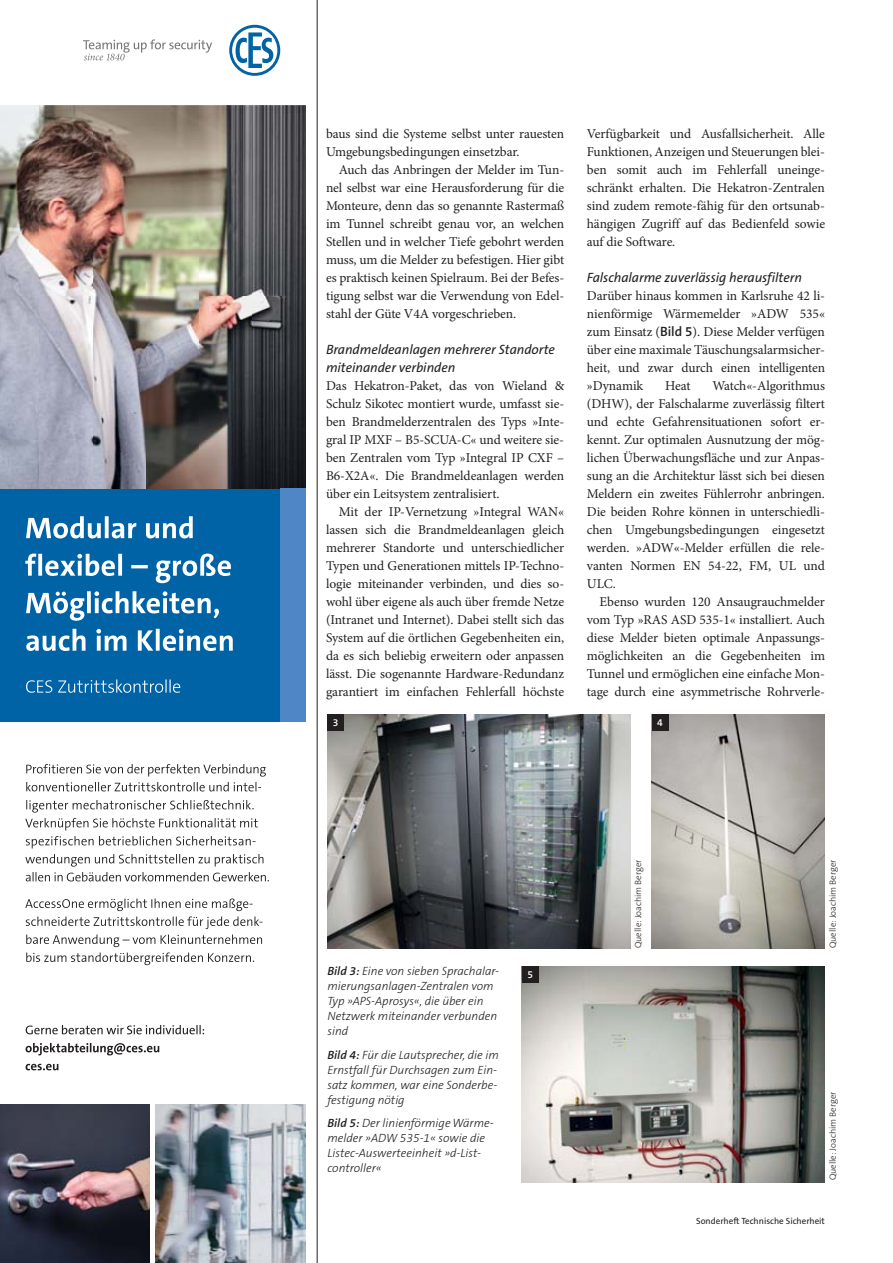
<style>
.page{position:relative;width:893px;height:1263px;background:#fff}
.page>*{position:absolute;margin:0;border:0;box-sizing:border-box;transform-origin:0 0}
.t1{font:13.5px/18px "Minion Pro";letter-spacing:-.005em;color:#231f20;text-align:justify}
.t2{font:italic 13.5px/18px "The Sans Os F";letter-spacing:-.005em;color:#231f20}
.t3{font:italic 300 12px/15px "The Sans Os F";color:#231f20}
.t4{font:600 10.35px "The Sans Os F";color:#fff}
.t5{font:300 9px "The Sans Os F";color:#231f20}
.t6{font:9px "The Sans Os F";color:#231f20}
.s1{font-family:"The Sans Os F";font-weight:600}
.s2{font-weight:600}
</style>
<div class="page">
<img style="left:522px;top:966px;width:303px;height:216px">
<div style="left:0;top:488px;width:280px;height:234px;background:#0063a5"></div>
<img style="left:0;top:1105px;width:306px;height:158px">
<svg style="left:229px;top:25px;width:51px;height:51px"></svg>
<svg style="left:83px;top:39px;width:129px;height:21px"></svg>
<div style="left:150px;top:1084px;width:5px;height:179px;background:#fff"></div>
<svg style="left:26px;top:1025px;width:178px;height:9px"></svg>
<svg style="left:26px;top:1043px;width:133px;height:12px"></svg>
<svg style="left:26px;top:1064px;width:32px;height:6px"></svg>
<img style="left:0;top:106px;width:306px;height:382px">
<div style="left:280px;top:488px;width:26px;height:234px;background:#4f87c6"></div>
<svg style="left:26px;top:679px;width:154px;height:14px"></svg>
<svg style="left:26px;top:516px;width:167px;height:22px"></svg>
<svg style="left:25px;top:553px;width:206px;height:30px"></svg>
<svg style="left:26px;top:591px;width:193px;height:30px"></svg>
<svg style="left:26px;top:629px;width:207px;height:22px"></svg>
<svg style="left:26px;top:764px;width:240px;height:27px"></svg>
<svg style="left:25px;top:800px;width:233px;height:30px"></svg>
<svg style="left:26px;top:836px;width:230px;height:12px"></svg>
<svg style="left:25px;top:854px;width:244px;height:27px"></svg>
<svg style="left:25px;top:898px;width:237px;height:67px"></svg>
<hr style="left:317px;top:0;width:1px;height:1263px;background:#231f20">
<img style="left:652px;top:714px;width:173px;height:234px">
<img style="left:327px;top:714px;width:303px;height:234px">
<div style="left:327px;top:714px;width:17px;height:17px;background:#231f20"></div>
<div style="left:652px;top:714px;width:16px;height:17px;background:#231f20"></div>
<div style="left:522px;top:966px;width:17px;height:17px;background:#231f20"></div>
<p class="t1" style="left:326px;top:126px;width:240px">baus sind die Systeme selbst unter rauesten<br>Umgebungsbedingungen einsetzbar.</p>
<p class="t1" style="left:326px;top:162px;width:240px;text-indent:13px">Auch das Anbringen der Melder im Tun&shy;nel selbst war eine Herausforderung für die Monteure, denn das so genannte Rastermaß im Tunnel schreibt genau vor, an welchen Stellen und in welcher Tiefe gebohrt werden muss, um die Melder zu befestigen. Hier gibt es praktisch keinen Spielraum. Bei der Befes&shy;tigung selbst war die Verwendung von Edel&shy;stahl der Güte V4A vorgeschrieben.</p>
<p class="t2" style="left:326px;top:342px;width:230px">Brandmeldeanlagen mehrerer Standorte miteinander verbinden</p>
<p class="t1" style="left:326px;top:378px;width:240px">Das Hekatron-Paket, das von Wieland &amp; Schulz Sikotec montiert wurde, umfasst sie&shy;ben Brandmelderzentralen des Typs »Inte&shy;gral IP MXF – B5-SCUA-C« und weitere sie&shy;ben Zentralen vom Typ »Integral IP CXF – B6-X2A«. Die Brandmeldeanlagen werden über ein Leitsystem zentralisiert.</p>
<p class="t1" style="left:326px;top:504px;width:240px;text-indent:13px">Mit der IP-Vernetzung »Integral WAN« lassen sich die Brandmeldeanlagen gleich mehrerer Standorte und unterschiedlicher Typen und Generationen mittels IP-Techno&shy;logie miteinander verbinden, und dies so&shy;wohl über eigene als auch über fremde Netze (Intranet und Internet). Dabei stellt sich das System auf die örtlichen Gegebenheiten ein, da es sich beliebig erweitern oder anpassen lässt. Die sogenannte Hardware-Redundanz garantiert im einfachen Fehlerfall höchste</p>
<p class="t1" style="left:587px;top:126px;width:240px">Verfügbarkeit und Ausfallsicherheit. Alle Funktionen, Anzeigen und Steuerungen blei&shy;ben somit auch im Fehlerfall uneinge&shy;schränkt erhalten. Die Hekatron-Zentralen sind zudem remote-fähig für den ortsunab&shy;hängigen Zugriff auf das Bedienfeld sowie auf die Software.</p>
<p class="t2" style="left:587px;top:270px;width:217px">Falschalarme zuverlässig herausfiltern</p>
<p class="t1" style="left:587px;top:288px;width:240px">Darüber hinaus kommen in Karlsruhe 42 li&shy;nienförmige Wärmemelder »ADW 535« zum Einsatz (<span class="s1">Bild 5</span>). Diese Melder verfügen über eine maximale Täuschungsalarmsicher&shy;heit, und zwar durch einen intelligenten »Dynamik</p>
<p class="t1" style="left:587px;top:378px;width:240px;text-indent:126px">Watch«-Algorithmus (DHW), der Falschalarme zuverlässig filtert und echte Gefahrensituationen sofort er&shy;kennt. Zur optimalen Ausnutzung der mög&shy;lichen Überwachungsfläche und zur Anpas&shy;sung an die Architektur lässt sich bei diesen Meldern ein zweites Fühlerrohr anbringen.<br>Die beiden Rohre können in unterschiedli&shy;chen Umgebungsbedingungen eingesetzt werden. »ADW«-Melder erfüllen die rele&shy;vanten Normen EN 54-22, FM, UL und ULC.</p>
<p class="t1" style="left:587px;top:594px;width:240px;text-indent:13px">Ebenso wurden 120 Ansaugrauchmelder vom Typ »RAS ASD 535-1« installiert. Auch diese Melder bieten optimale Anpassungs&shy;möglichkeiten an die Gegebenheiten im Tunnel und ermöglichen eine einfache Mon&shy;tage durch eine asymmetrische Rohrverle-</p>
<p class="t1" style="left:665px;top:378px;width:27px">Heat</p>
<p class="t4" style="left:333px;top:717px;width:7px">3</p>
<p class="t4" style="left:657px;top:717px;width:7px">4</p>
<p class="t3" style="left:327px;top:965px;width:173px"><span class="s2">Bild 3:</span> Eine von sieben Sprachalar&shy;mierungsanlagen-Zentralen vom<br>Typ »APS-Aprosys«, die über ein<br>Netzwerk miteinander verbunden sind</p>
<p class="t3" style="left:327px;top:1048px;width:173px"><span class="s2">Bild 4:</span> Für die Lautsprecher, die im<br>Ernstfall für Durchsagen zum Ein&shy;satz kommen, war eine Sonderbe&shy;festigung nötig</p>
<p class="t3" style="left:327px;top:1117px;width:168px"><span class="s2">Bild 5:</span> Der linienförmige Wärme&shy;melder »ADW 535-1« sowie die<br>Listec-Auswerteeinheit »d-List&shy;controller«</p>
<p class="t4" style="left:527px;top:969px;width:7px">5</p>
<p class="t5" style="left:634px;top:948px;width:90px;rotate:-90deg">Quelle: Joachim Berger</p>
<p class="t5" style="left:828px;top:948px;width:90px;rotate:-90deg">Quelle: Joachim Berger</p>
<p class="t5" style="left:828px;top:1180px;width:90px;rotate:-90deg">Quelle: Joachim Berger</p>
<p class="t6" style="left:696px;top:1216px;width:130px">Sonderheft Technische Sicherheit</p>
</div>
